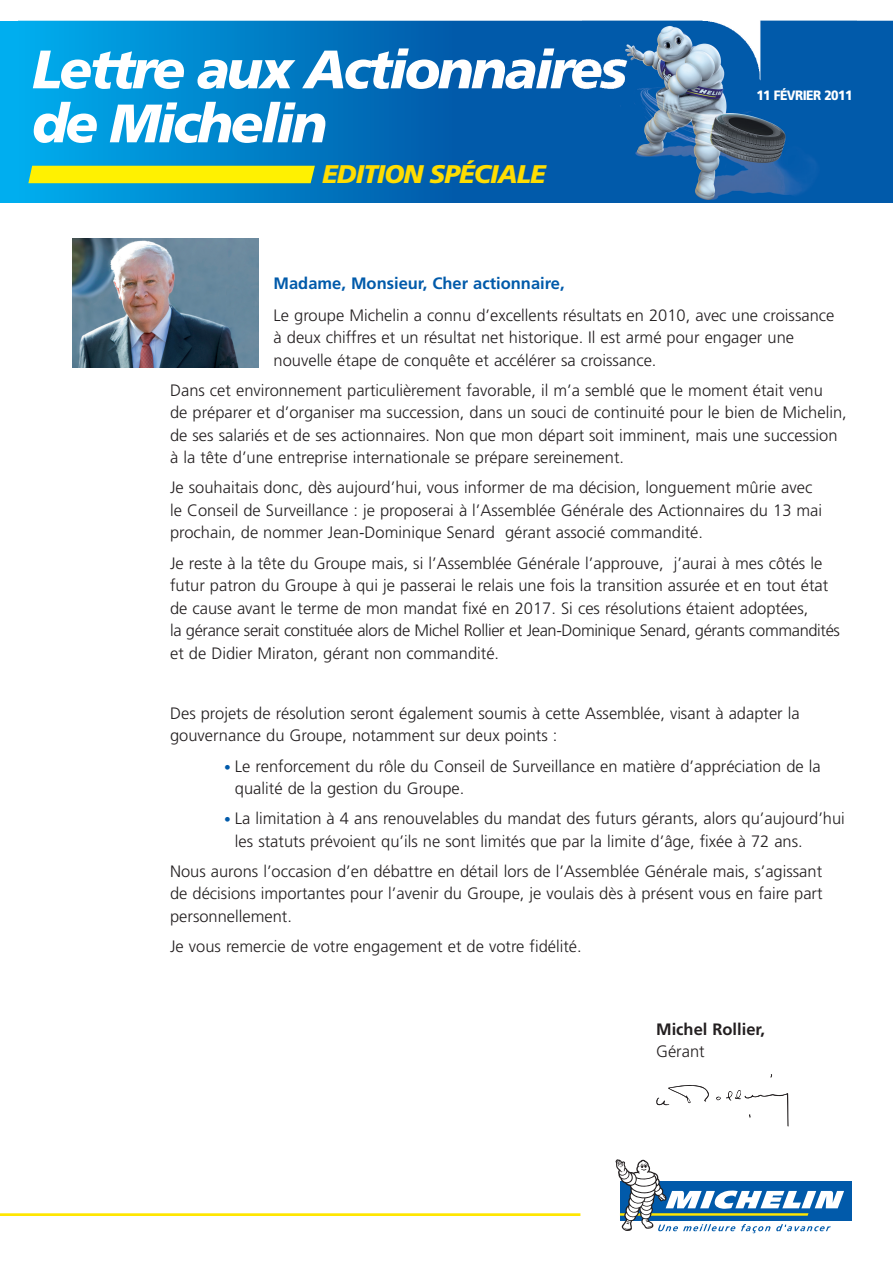
<style>
.page{position:relative;width:893px;height:1263px;background:#fff}
.page>*{position:absolute;margin:0;border:0;box-sizing:border-box;transform-origin:0 0}
.t1{font:italic 900 54px/54px "Frutiger";letter-spacing:-.05em;color:#fff}
.t2{font:italic 900 25.5px "Frutiger";letter-spacing:-.03em;color:#ffdd01}
.t3{font:300 16.5px/22.5px "Frutiger";color:#231f20}
.t4{font:700 16.5px "Frutiger";color:#015aaa}
.t5{font:700 16.5px "Frutiger";color:#231f20}
.t6{font:900 13.5px "Frutiger";letter-spacing:-.045em;color:#fff;scale:.9 1}
.s1{font-size:13.5px;color:#015aaa}
</style>
<div class="page">
<div style="left:0;top:21px;width:893px;height:181px;background:#00aeef"></div>
<img style="left:19px;top:20px;width:874px;height:183px">
<div style="left:28px;top:166px;width:287px;height:17px;background:#fff101"></div>
<svg style="left:615px;top:1159px;width:237px;height:74px"></svg>
<hr style="left:0;top:1213px;width:580px;height:3px;background:#ffe601">
<img style="left:582px;top:20px;width:274px;height:181px">
<img style="left:72px;top:238px;width:186px;height:129px">
<svg style="left:656px;top:1085px;width:53px;height:21px"></svg>
<svg style="left:716px;top:1090px;width:72px;height:36px"></svg>
<h1 class="t1" style="left:32px;top:47px;width:597px">Lettre aux Actionnaires de Michelin</h1>
<h2 class="t2" style="left:322px;top:164px;width:225px">EDITION SPÉCIALE</h2>
<p class="t6" style="left:756px;top:90px;width:108px">11 FÉVRIER 2011</p>
<p class="t4" style="left:274px;top:276px;width:293px">Madame, Monsieur, Cher actionnaire,</p>
<p class="t3" style="left:274px;top:305px;width:562px">Le groupe Michelin a connu d’excellents résultats en 2010, avec une croissance à deux chiffres et un résultat net historique. Il est armé pour engager une nouvelle étape de conquête et accélérer sa croissance.</p>
<p class="t3" style="left:170px;top:380px;width:678px">Dans cet environnement particulièrement favorable, il m’a semblé que le moment était venu<br>de préparer et d’organiser ma succession, dans un souci de continuité pour le bien de Michelin, de ses salariés et de ses actionnaires. Non que mon départ soit imminent, mais une succession à la tête d’une entreprise internationale se prépare sereinement.</p>
<p class="t3" style="left:170px;top:478px;width:654px">Je souhaitais donc, dès aujourd’hui, vous informer de ma décision, longuement mûrie avec le Conseil de Surveillance : je proposerai à l’Assemblée Générale des Actionnaires du 13 mai prochain, de nommer Jean-Dominique Senard gérant associé commandité.</p>
<p class="t3" style="left:170px;top:553px;width:671px">Je reste à la tête du Groupe mais, si l’Assemblée Générale l’approuve, j’aurai à mes côtés le futur patron du Groupe à qui je passerai le relais une fois la transition assurée et en tout état de cause avant le terme de mon mandat fixé en 2017. Si ces résolutions étaient adoptées,<br>la gérance serait constituée alors de Michel Rollier et Jean-Dominique Senard, gérants commandités et de Didier Miraton, gérant non commandité.</p>
<p class="t3" style="left:170px;top:703px;width:631px">Des projets de résolution seront également soumis à cette Assemblée, visant à adapter la gouvernance du Groupe, notamment sur deux points :</p>
<p class="t3" style="left:235px;top:756px;width:587px;text-indent:-11px"><span class="s1">•</span> Le renforcement du rôle du Conseil de Surveillance en matière d’appréciation de la qualité de la gestion du Groupe.</p>
<p class="t3" style="left:235px;top:808px;width:611px;text-indent:-11px"><span class="s1">•</span> La limitation à 4 ans renouvelables du mandat des futurs gérants, alors qu’aujourd’hui les statuts prévoient qu’ils ne sont limités que par la limite d’âge, fixée à 72 ans.</p>
<p class="t3" style="left:170px;top:861px;width:654px;text-align:justify">Nous aurons l’occasion d’en débattre en détail lors de l’Assemblée Générale mais, s’agissant de décisions importantes pour l’avenir du Groupe, je voulais dès à présent vous en faire part personnellement.</p>
<p class="t3" style="left:170px;top:936px;width:413px">Je vous remercie de votre engagement et de votre fidélité.</p>
<p class="t5" style="left:656px;top:1022px;width:110px">Michel Rollier,</p>
<p class="t3" style="left:656px;top:1042px;width:50px">Gérant</p>
</div>
